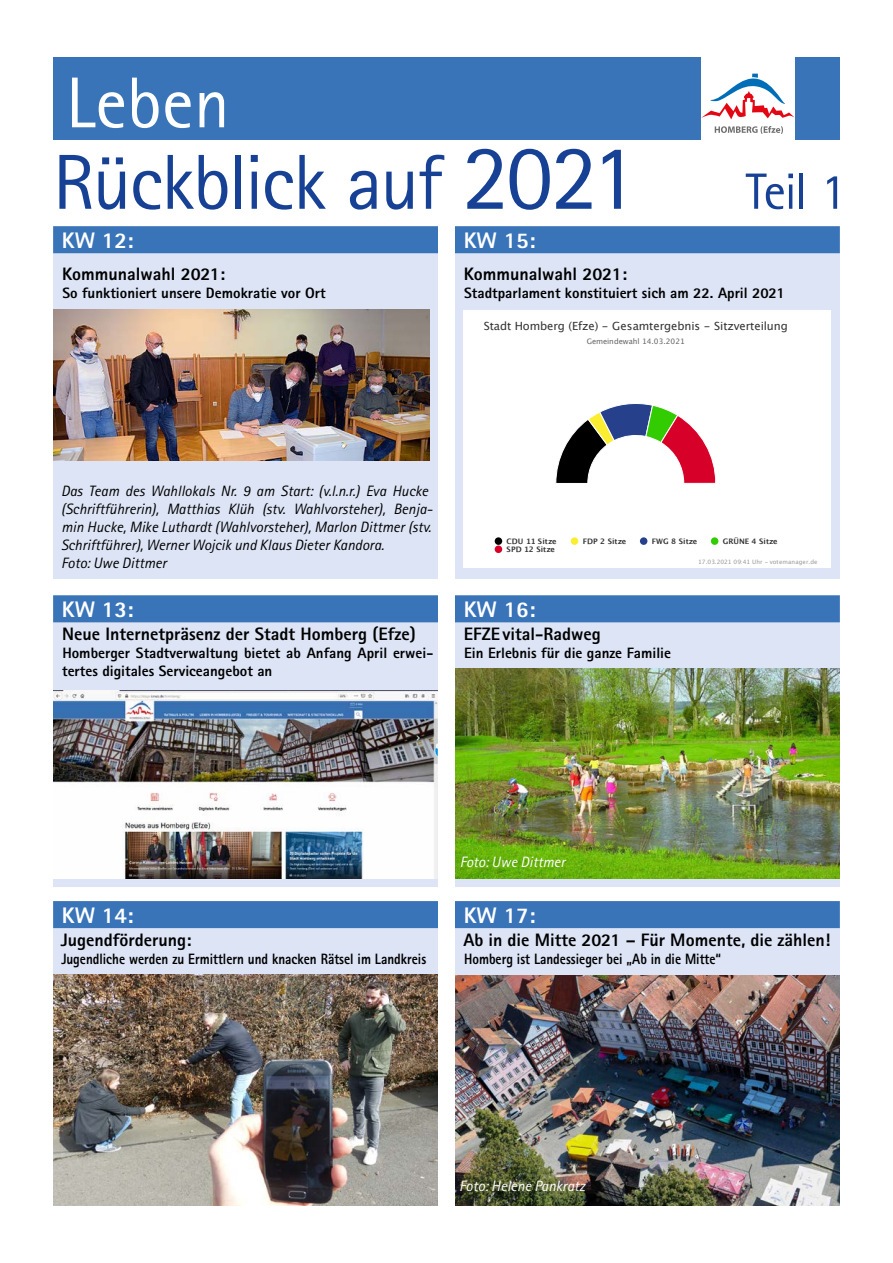
<style>
.page{position:relative;width:893px;height:1263px;background:#fff}
.page>*{position:absolute;margin:0;border:0;box-sizing:border-box;transform-origin:0 0}
.t1{font:78px "Rotis Sans Serif Std";letter-spacing:-.025em;color:#164194}
.t2{font:72px "Rotis Sans Serif";color:#fff}
.t3{font:800 22.5px "Rotis Sans Serif";color:#fff}
.t4{font:800 18px "Rotis Sans Serif";color:#000}
.t5{font:italic 15px/18px "Rotis Sans Serif";color:#000}
.t6{font:800 15px/18px "Rotis Sans Serif";color:#000}
.t7{font:800 15px "Rotis Sans Serif";color:#000;scale:.88 1}
.t8{font:italic 15px "Rotis Sans Serif";color:#fff}
.t9{font:11.25px "Lucida Grande";letter-spacing:-.01em;color:#333}
.t10{font:700 7.5px "Lucida Grande";letter-spacing:.01em;color:#333}
.t11{font:7.5px "Lucida Grande";letter-spacing:-.005em;color:#666}
.t12{font:6px "Lucida Grande";letter-spacing:.01em;color:#999}
.s1{font-size:93px}
.s2{font-size:51px}
</style>
<div class="page">
<div style="left:53px;top:57px;width:787px;height:83px;background:#3974b9"></div>
<div style="left:701px;top:57px;width:94px;height:94px;background:#fff"></div>
<svg style="left:715px;top:126px;width:68px;height:8px"></svg>
<svg style="left:701px;top:74px;width:94px;height:45px"></svg>
<div style="left:53px;top:226px;width:385px;height:353px;background:#dce4f5"></div>
<div style="left:53px;top:226px;width:385px;height:27px;background:#3974b9"></div>
<div style="left:455px;top:226px;width:385px;height:353px;background:#dce4f5"></div>
<div style="left:455px;top:226px;width:385px;height:27px;background:#3974b9"></div>
<div style="left:53px;top:595px;width:385px;height:292px;background:#dce4f5"></div>
<div style="left:53px;top:595px;width:385px;height:27px;background:#3974b9"></div>
<div style="left:53px;top:901px;width:385px;height:304px;background:#dce4f5"></div>
<div style="left:53px;top:901px;width:385px;height:27px;background:#3974b9"></div>
<div style="left:455px;top:901px;width:385px;height:304px;background:#dce4f5"></div>
<div style="left:455px;top:901px;width:385px;height:27px;background:#3974b9"></div>
<div style="left:455px;top:595px;width:385px;height:292px;background:#dce4f5"></div>
<div style="left:455px;top:595px;width:385px;height:27px;background:#3974b9"></div>
<img style="left:53px;top:309px;width:376px;height:151px">
<img style="left:53px;top:690px;width:385px;height:189px">
<img style="left:53px;top:975px;width:385px;height:230px">
<div style="left:463px;top:310px;width:368px;height:258px;background:#fff"></div>
<svg style="left:555px;top:403px;width:161px;height:81px"></svg>
<div style="left:495px;top:537px;width:7px;height:8px;background:#000;border-radius:50%"></div>
<div style="left:571px;top:537px;width:7px;height:8px;background:#fbee31;border-radius:50%"></div>
<div style="left:640px;top:537px;width:7px;height:8px;background:#27408b;border-radius:50%"></div>
<div style="left:711px;top:537px;width:7px;height:8px;background:#3c0;border-radius:50%"></div>
<div style="left:495px;top:545px;width:7px;height:8px;background:#d60029;border-radius:50%"></div>
<img style="left:455px;top:669px;width:385px;height:210px">
<img style="left:455px;top:975px;width:385px;height:230px">
<h2 class="t2" style="left:66px;top:60px;width:165px">Leben</h2>
<h1 class="t1" style="left:53px;top:136px;width:795px">Rückblick auf <span class="s1">2021</span> <span class="s2">Teil 1</span></h1>
<h3 class="t3" style="left:62px;top:226px;width:73px">KW 12:</h3>
<p class="t4" style="left:62px;top:263px;width:164px">Kommunalwahl 2021:</p>
<p class="t6" style="left:62px;top:284px;width:265px">So funktioniert unsere Demokratie vor Ort</p>
<h3 class="t3" style="left:464px;top:226px;width:73px">KW 15:</h3>
<p class="t4" style="left:464px;top:263px;width:164px">Kommunalwahl 2021:</p>
<p class="t6" style="left:464px;top:284px;width:322px">Stadtparlament konstituiert sich am 22. April 2021</p>
<p class="t9" style="left:484px;top:319px;width:306px">Stadt Homberg (Efze) - Gesamtergebnis - Sitzverteilung</p>
<p class="t11" style="left:587px;top:337px;width:100px">Gemeindewahl 14.03.2021</p>
<p class="t5" style="left:61px;top:482px;width:373px">Das Team des Wahllokals Nr. 9 am Start: (v.l.n.r.) Eva Hucke (Schriftführerin), Matthias Klüh (stv. Wahlvorsteher), Benja&shy;min Hucke, Mike Luthardt (Wahlvorsteher), Marlon Dittmer (stv.<br>Schriftführer), Werner Wojcik und Klaus Dieter Kandora.<br>Foto: Uwe Dittmer</p>
<h3 class="t3" style="left:62px;top:595px;width:73px">KW 13:</h3>
<p class="t4" style="left:62px;top:623px;width:355px">Neue Internetpräsenz der Stadt Homberg (Efze)</p>
<p class="t6" style="left:62px;top:644px;width:373px">Homberger Stadtverwaltung bietet ab Anfang April erwei&shy;tertes digitales Serviceangebot an</p>
<p class="t10" style="left:507px;top:535px;width:51px">CDU 11 Sitze</p>
<p class="t10" style="left:583px;top:535px;width:45px">FDP 2 Sitze</p>
<p class="t10" style="left:652px;top:535px;width:47px">FWG 8 Sitze</p>
<p class="t10" style="left:723px;top:535px;width:56px">GRÜNE 4 Sitze</p>
<p class="t10" style="left:507px;top:544px;width:50px">SPD 12 Sitze</p>
<p class="t12" style="left:698px;top:559px;width:121px">17.03.2021 09:41 Uhr - votemanager.de</p>
<h3 class="t3" style="left:464px;top:595px;width:73px">KW 16:</h3>
<p class="t4" style="left:464px;top:623px;width:138px">EFZEvital-Radweg</p>
<p class="t6" style="left:464px;top:644px;width:208px">Ein Erlebnis für die ganze Familie</p>
<h3 class="t3" style="left:62px;top:901px;width:73px">KW 14:</h3>
<p class="t4" style="left:61px;top:929px;width:132px">Jugendförderung:</p>
<p class="t7" style="left:61px;top:950px;width:416px">Jugendliche werden zu Ermittlern und knacken Rätsel im Landkreis</p>
<p class="t8" style="left:460px;top:853px;width:107px">Foto: Uwe Dittmer</p>
<h3 class="t3" style="left:464px;top:901px;width:73px">KW 17:</h3>
<p class="t4" style="left:463px;top:929px;width:369px">Ab in die Mitte 2021 – Für Momente, die zählen!</p>
<p class="t7" style="left:464px;top:950px;width:294px">Homberg ist Landessieger bei „Ab in die Mitte“</p>
<p class="t8" style="left:459px;top:1177px;width:128px">Foto: Helene Pankratz</p>
</div>
